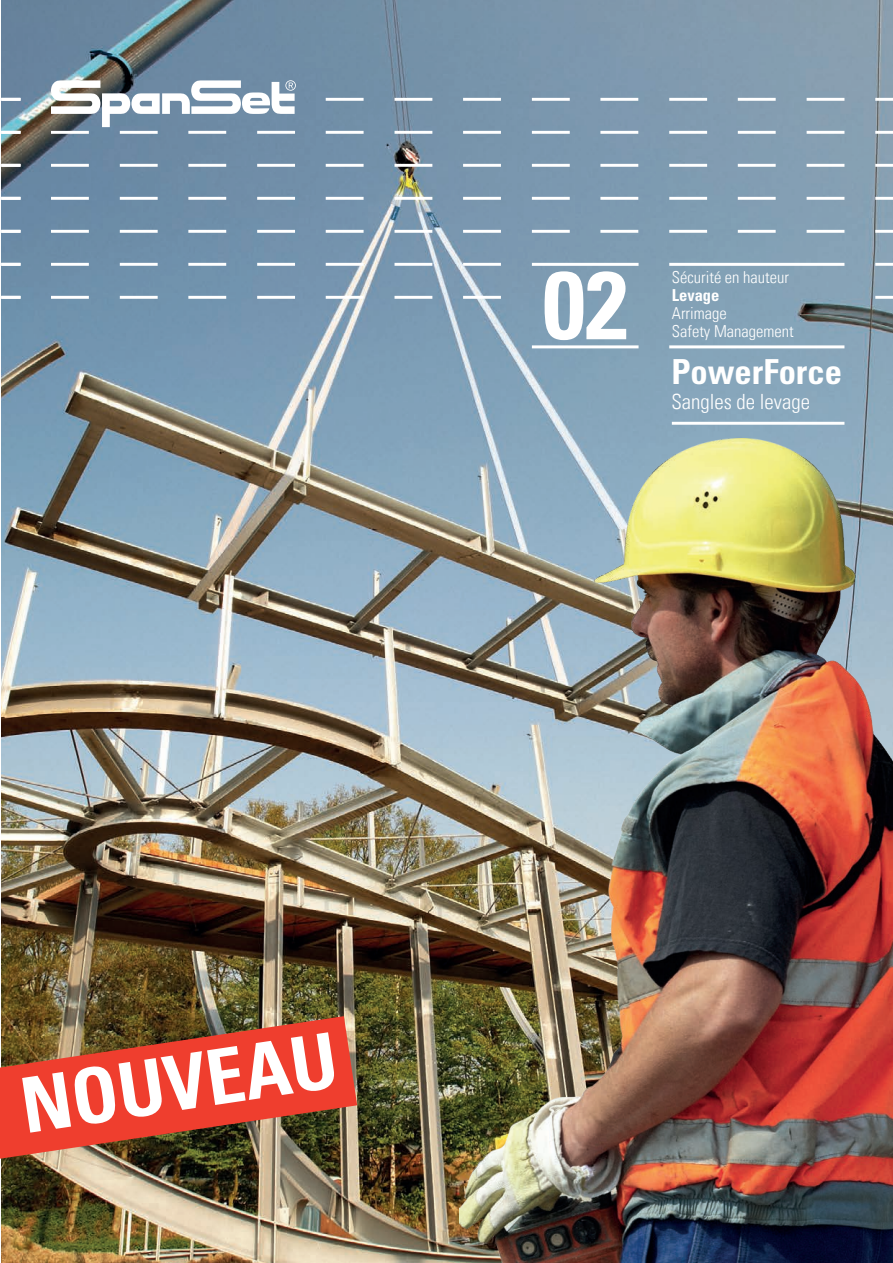
<style>
.page{position:relative;width:893px;height:1263px;background:#fff}
.page>*{position:absolute;margin:0;border:0;box-sizing:border-box;transform-origin:0 0}
.t1{font:700 condensed 76.5px "Univers LT Std";color:#fff}
.t2{font:700 condensed 34.5px "Univers LT Std";color:#fff}
.t3{font:300 condensed 21px "Univers LT Std";color:#fff}
.Head{font:300 condensed 16.5px "Univers LT Std";color:#fff}
.Head-2{font:700 condensed 16.5px "Univers LT Std";color:#fff}
</style>
<div class="page">
<img style="left:1px;top:0;width:892px;height:1263px">
<img style="left:459px;top:439px;width:434px;height:824px">
<img style="left:0;top:1016px;width:357px;height:143px">
<hr style="left:669px;top:263px;width:175px;height:3px;background:#fff">
<hr style="left:669px;top:345px;width:175px;height:3px;background:#fff">
<hr style="left:875px;top:98px;width:18px;height:3px;background:#fff">
<hr style="left:875px;top:131px;width:18px;height:3px;background:#fff">
<hr style="left:875px;top:164px;width:18px;height:3px;background:#fff">
<hr style="left:875px;top:197px;width:18px;height:3px;background:#fff">
<hr style="left:875px;top:230px;width:18px;height:3px;background:#fff">
<hr style="left:875px;top:263px;width:18px;height:3px;background:#fff">
<hr style="left:875px;top:296px;width:18px;height:3px;background:#fff">
<hr style="left:51px;top:164px;width:38px;height:3px;background:#fff">
<hr style="left:51px;top:197px;width:38px;height:3px;background:#fff">
<hr style="left:51px;top:263px;width:38px;height:3px;background:#fff">
<hr style="left:51px;top:131px;width:38px;height:3px;background:#fff">
<hr style="left:51px;top:230px;width:38px;height:3px;background:#fff">
<hr style="left:51px;top:296px;width:38px;height:3px;background:#fff">
<hr style="left:120px;top:164px;width:38px;height:3px;background:#fff">
<hr style="left:120px;top:197px;width:38px;height:3px;background:#fff">
<hr style="left:120px;top:263px;width:38px;height:3px;background:#fff">
<hr style="left:120px;top:131px;width:38px;height:3px;background:#fff">
<hr style="left:120px;top:230px;width:38px;height:3px;background:#fff">
<hr style="left:120px;top:296px;width:38px;height:3px;background:#fff">
<hr style="left:188px;top:164px;width:38px;height:3px;background:#fff">
<hr style="left:188px;top:197px;width:38px;height:3px;background:#fff">
<hr style="left:188px;top:263px;width:38px;height:3px;background:#fff">
<hr style="left:188px;top:230px;width:38px;height:3px;background:#fff">
<hr style="left:188px;top:296px;width:38px;height:3px;background:#fff">
<hr style="left:600px;top:98px;width:38px;height:3px;background:#fff">
<hr style="left:600px;top:131px;width:38px;height:3px;background:#fff">
<hr style="left:600px;top:164px;width:38px;height:3px;background:#fff">
<hr style="left:600px;top:197px;width:38px;height:3px;background:#fff">
<hr style="left:600px;top:230px;width:38px;height:3px;background:#fff">
<hr style="left:669px;top:131px;width:38px;height:3px;background:#fff">
<hr style="left:669px;top:98px;width:38px;height:3px;background:#fff">
<hr style="left:669px;top:164px;width:38px;height:3px;background:#fff">
<hr style="left:669px;top:197px;width:38px;height:3px;background:#fff">
<hr style="left:669px;top:230px;width:38px;height:3px;background:#fff">
<hr style="left:672px;top:422px;width:172px;height:3px;background:#fff">
<hr style="left:738px;top:131px;width:38px;height:3px;background:#fff">
<hr style="left:738px;top:98px;width:38px;height:3px;background:#fff">
<hr style="left:738px;top:164px;width:38px;height:3px;background:#fff">
<hr style="left:738px;top:197px;width:38px;height:3px;background:#fff">
<hr style="left:738px;top:230px;width:38px;height:3px;background:#fff">
<hr style="left:807px;top:131px;width:37px;height:3px;background:#fff">
<hr style="left:807px;top:98px;width:37px;height:3px;background:#fff">
<hr style="left:807px;top:164px;width:37px;height:3px;background:#fff">
<hr style="left:807px;top:197px;width:37px;height:3px;background:#fff">
<hr style="left:807px;top:230px;width:37px;height:3px;background:#fff">
<hr style="left:257px;top:131px;width:38px;height:3px;background:#fff">
<hr style="left:188px;top:131px;width:38px;height:3px;background:#fff">
<hr style="left:257px;top:164px;width:38px;height:3px;background:#fff">
<hr style="left:257px;top:197px;width:38px;height:3px;background:#fff">
<hr style="left:257px;top:263px;width:38px;height:3px;background:#fff">
<hr style="left:257px;top:230px;width:38px;height:3px;background:#fff">
<hr style="left:257px;top:296px;width:38px;height:3px;background:#fff">
<hr style="left:326px;top:98px;width:38px;height:3px;background:#fff">
<hr style="left:326px;top:131px;width:38px;height:3px;background:#fff">
<hr style="left:326px;top:164px;width:38px;height:3px;background:#fff">
<hr style="left:326px;top:197px;width:38px;height:3px;background:#fff">
<hr style="left:326px;top:263px;width:38px;height:3px;background:#fff">
<hr style="left:326px;top:230px;width:38px;height:3px;background:#fff">
<hr style="left:326px;top:296px;width:38px;height:3px;background:#fff">
<hr style="left:394px;top:98px;width:38px;height:3px;background:#fff">
<hr style="left:394px;top:131px;width:38px;height:3px;background:#fff">
<hr style="left:394px;top:164px;width:38px;height:3px;background:#fff">
<hr style="left:394px;top:197px;width:38px;height:3px;background:#fff">
<hr style="left:394px;top:263px;width:38px;height:3px;background:#fff">
<hr style="left:394px;top:230px;width:38px;height:3px;background:#fff">
<hr style="left:394px;top:296px;width:38px;height:3px;background:#fff">
<hr style="left:463px;top:98px;width:38px;height:3px;background:#fff">
<hr style="left:463px;top:131px;width:38px;height:3px;background:#fff">
<hr style="left:463px;top:164px;width:38px;height:3px;background:#fff">
<hr style="left:463px;top:197px;width:38px;height:3px;background:#fff">
<hr style="left:463px;top:263px;width:38px;height:3px;background:#fff">
<hr style="left:463px;top:230px;width:38px;height:3px;background:#fff">
<hr style="left:463px;top:296px;width:38px;height:3px;background:#fff">
<hr style="left:532px;top:98px;width:38px;height:3px;background:#fff">
<hr style="left:532px;top:131px;width:38px;height:3px;background:#fff">
<hr style="left:532px;top:164px;width:38px;height:3px;background:#fff">
<hr style="left:532px;top:197px;width:38px;height:3px;background:#fff">
<hr style="left:532px;top:230px;width:38px;height:3px;background:#fff">
<hr style="left:1px;top:98px;width:20px;height:3px;background:#fff">
<hr style="left:1px;top:131px;width:20px;height:3px;background:#fff">
<hr style="left:1px;top:164px;width:20px;height:3px;background:#fff">
<hr style="left:1px;top:197px;width:20px;height:3px;background:#fff">
<hr style="left:1px;top:230px;width:20px;height:3px;background:#fff">
<hr style="left:1px;top:263px;width:20px;height:3px;background:#fff">
<hr style="left:1px;top:296px;width:20px;height:3px;background:#fff">
<hr style="left:532px;top:263px;width:107px;height:3px;background:#fff">
<hr style="left:532px;top:345px;width:107px;height:3px;background:#fff">
<svg style="left:545px;top:271px;width:81px;height:69px"></svg>
<svg style="left:51px;top:80px;width:245px;height:47px"></svg>
<p class="t1" style="left:14px;top:1061px;width:320px;rotate:-9deg">NOUVEAU</p>
<p class="Head" style="left:672px;top:268px;width:119px">Sécurité en hauteur</p>
<p class="Head-2" style="left:672px;top:285px;width:49px">Levage</p>
<p class="Head" style="left:672px;top:304px;width:56px">Arrimage</p>
<p class="Head" style="left:672px;top:322px;width:123px">Safety Management</p>
<p class="t2" style="left:671px;top:351px;width:172px">PowerForce</p>
<p class="t3" style="left:671px;top:389px;width:140px">Sangles de levage</p>
</div>
